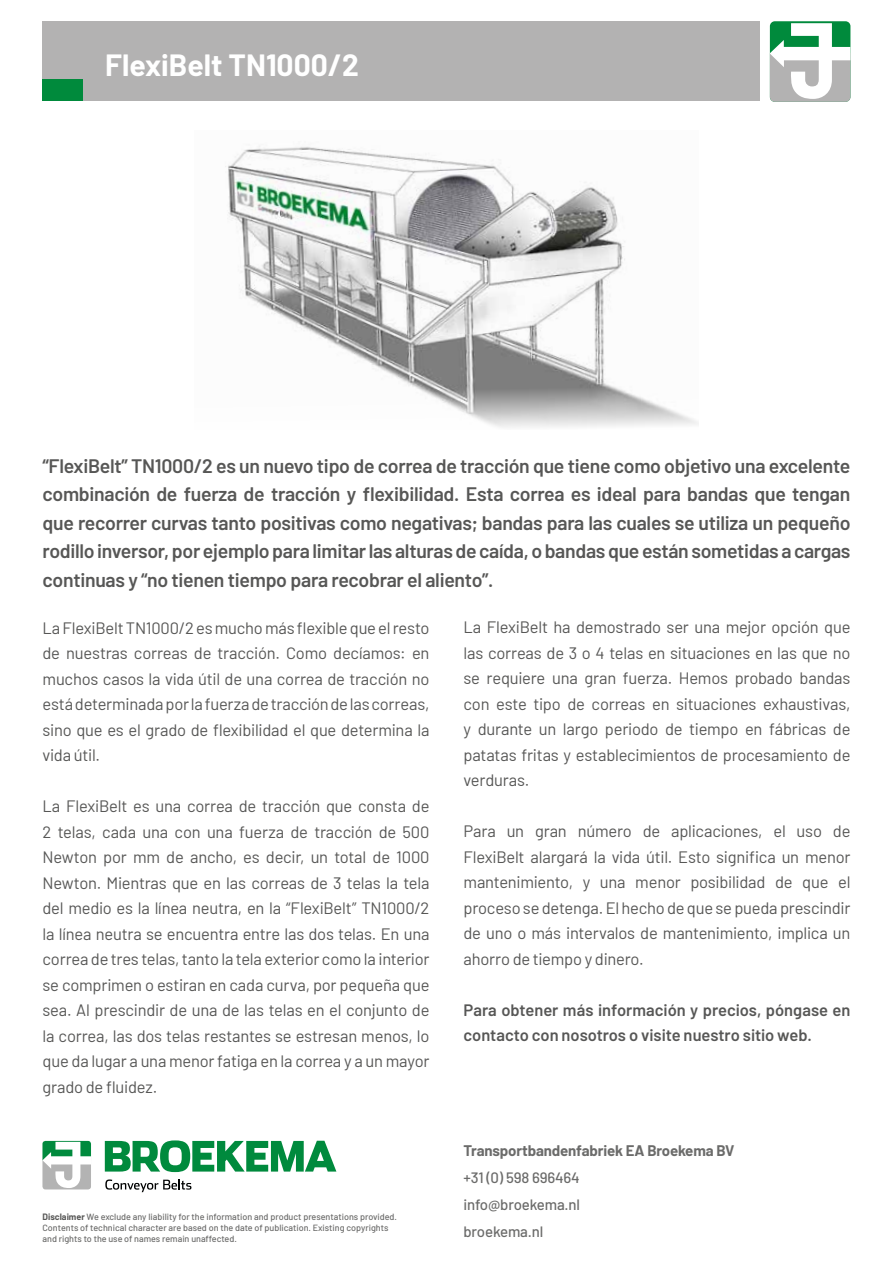
<style>
.page{position:relative;width:893px;height:1263px;background:#fff}
.page>*{position:absolute;margin:0;border:0;box-sizing:border-box;transform-origin:0 0}
.t1{font:700 30px "Barlow";color:#fff}
.t2{font:600 19.5px/28.5px "Barlow";letter-spacing:-.015em;color:#575756;text-align:justify}
.t3{font:16.5px/25.5px "Barlow";letter-spacing:-.015em;color:#575756;text-align:justify}
.t4{font:600 16.5px/25.5px "Barlow";color:#575756}
.t5{font:500 15px/27px "Barlow";letter-spacing:-.01em;color:#6b6b6a;text-align:justify}
.t6{font:700 15px "Barlow";letter-spacing:-.01em;color:#6b6b6a}
.t7{font:500 9px/10.8px "Barlow";color:#6b6b6a}
.s1{font-weight:700;color:#575756}
</style>
<div class="page">
<div style="left:43px;top:21px;width:717px;height:80px;background:#b3b2b2"></div>
<div style="left:43px;top:79px;width:40px;height:22px;background:#008a3c"></div>
<div style="left:770px;top:21px;width:80px;height:81px;background:#008a3c;border-radius:5px"></div>
<svg style="left:770px;top:23px;width:80px;height:79px"></svg>
<svg style="left:42px;top:1141px;width:49px;height:48px"></svg>
<svg style="left:105px;top:1140px;width:231px;height:32px"></svg>
<svg style="left:105px;top:1179px;width:86px;height:13px"></svg>
<img style="left:225px;top:146px;width:474px;height:282px">
<h1 class="t1" style="left:105px;top:43px;width:255px">FlexiBelt TN1000/2</h1>
<p class="t2" style="left:43px;top:450px;width:809px">“FlexiBelt” TN1000/2 es un nuevo tipo de correa de tracción que tiene como objetivo una excelente combinación de fuerza de tracción y flexibilidad. Esta correa es ideal para bandas que tengan que recorrer curvas tanto positivas como negativas; bandas para las cuales se utiliza un pequeño rodillo inversor, por ejemplo para limitar las alturas de caída, o bandas que están sometidas a cargas continuas y “no tienen tiempo para recobrar el aliento”.</p>
<p class="t3" style="left:43px;top:614px;width:388px">La FlexiBelt TN1000/2 es mucho más flexible que el resto de nuestras correas de tracción. Como decíamos: en muchos casos la vida útil de una correa de tracción no está determinada por la fuerza de tracción de las correas, sino que es el grado de flexibilidad el que determina la vida útil.</p>
<p class="t3" style="left:43px;top:792px;width:388px">La FlexiBelt es una correa de tracción que consta de 2 telas, cada una con una fuerza de tracción de 500<br>Newton por mm de ancho, es decir, un total de 1000<br>Newton. Mientras que en las correas de 3 telas la tela del medio es la línea neutra, en la “FlexiBelt” TN1000/2 la línea neutra se encuentra entre las dos telas. En una correa de tres telas, tanto la tela exterior como la interior se comprimen o estiran en cada curva, por pequeña que sea. Al prescindir de una de las telas en el conjunto de la correa, las dos telas restantes se estresan menos, lo que da lugar a una menor fatiga en la correa y a un mayor grado de fluidez.</p>
<p class="t7" style="left:43px;top:1211px;width:356px"><span class="s1">Disclaimer</span> We exclude any liability for the information and product presentations provided.<br>Contents of technical character are based on the date of publication. Existing copyrights and rights to the use of names remain unaffected.</p>
<p class="t3" style="left:463px;top:613px;width:388px">La FlexiBelt ha demostrado ser una mejor opción que las correas de 3 o 4 telas en situaciones en las que no se requiere una gran fuerza. Hemos probado bandas con este tipo de correas en situaciones exhaustivas, y durante un largo periodo de tiempo en fábricas de patatas fritas y establecimientos de procesamiento de verduras.</p>
<p class="t3" style="left:463px;top:817px;width:388px">Para un gran número de aplicaciones, el uso de FlexiBelt alargará la vida útil. Esto significa un menor mantenimiento, y una menor posibilidad de que el proceso se detenga. El hecho de que se pueda prescindir de uno o más intervalos de mantenimiento, implica un ahorro de tiempo y dinero.</p>
<p class="t4" style="left:463px;top:996px;width:388px">Para obtener más información y precios, póngase en contacto con nosotros o visite nuestro sitio web.</p>
<p class="t6" style="left:463px;top:1140px;width:272px">Transportbandenfabriek EA Broekema BV</p>
<p class="t5" style="left:463px;top:1163px;width:118px">+31 (0) 598 696464 info@broekema.nl broekema.nl</p>
</div>
